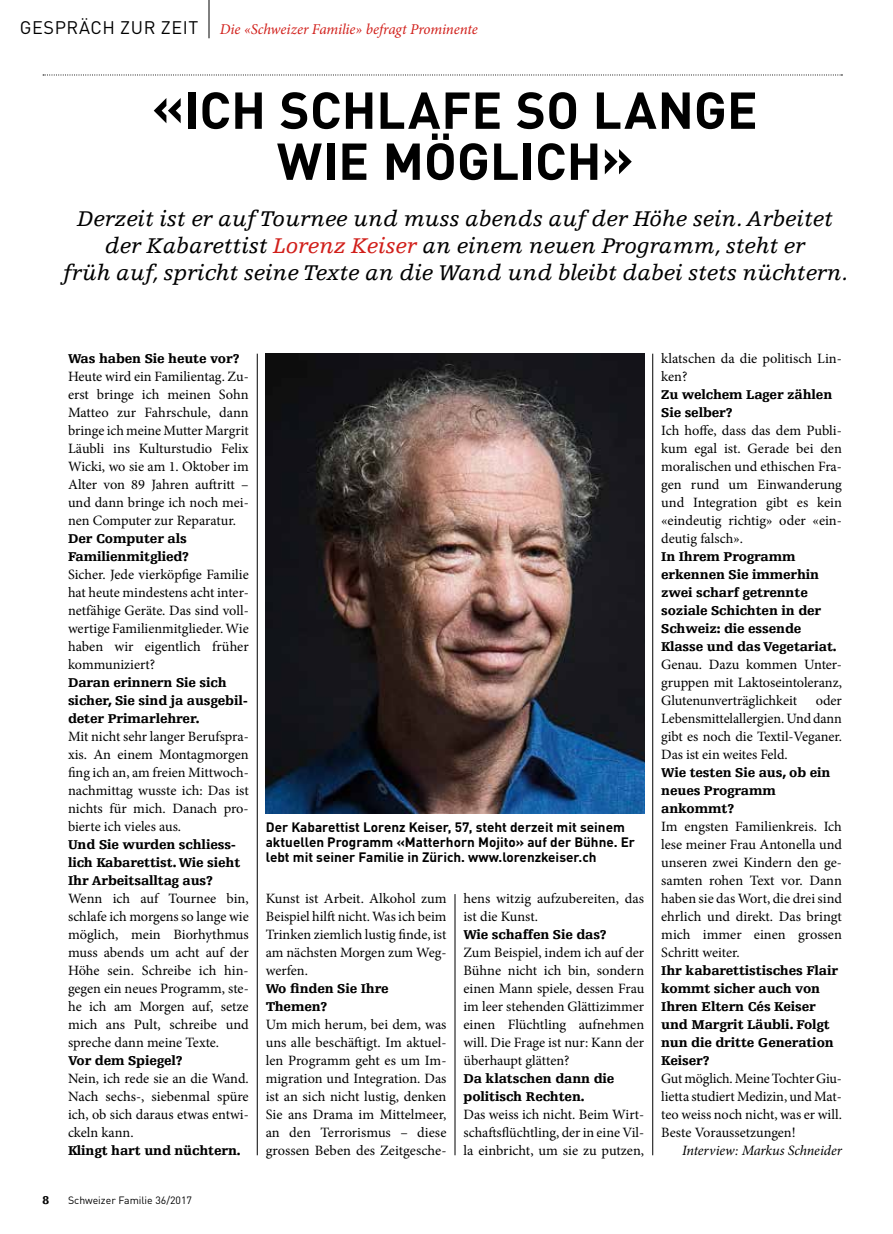
<style>
.page{position:relative;width:893px;height:1234px;background:#fff}
.page>*{position:absolute;margin:0;border:0;box-sizing:border-box;transform-origin:0 0}
.t1{font:700 51px/51px "DIN Pro";color:#000;text-align:center}
.t2{font:italic 22.5px/27px "Egyptienne FLT Std";color:#000;text-align:center}
.t3{font:italic 15px "Minion Pro";letter-spacing:-.005em;color:#d11f1a}
.t4{font:14.25px/18px "Minion Pro";color:#000;text-align:justify}
.t5{font:italic 14.25px "Minion Pro";letter-spacing:-.005em;color:#000}
.t6{font:900 13.5px/18px "Egyptienne FLT Std";letter-spacing:-.01em;color:#000}
.t7{font:700 13.5px/15px "DIN Pro";color:#000}
.t8{font:900 12px "Egyptienne FLT Std";color:#000}
.t9{font:10.5px "DIN Pro";color:#000}
.s1{font-family:"DIN Pro";font-style:normal;font-size:18px;color:#000}
.s2{color:#d11f1a}
</style>
<div class="page">
<img style="left:266px;top:353px;width:378px;height:459px">
<svg style="left:43px;top:74px;width:799px;height:1px"></svg>
<hr style="left:257px;top:353px;width:1px;height:801px;background:#000">
<hr style="left:455px;top:893px;width:1px;height:261px;background:#000">
<hr style="left:652px;top:353px;width:1px;height:801px;background:#000">
<hr style="left:209px;top:0;width:1px;height:38px;background:#000">
<p class="t3" style="left:20px;top:19px;width:460px"><span class="s1">GESPRÄCH ZUR ZEIT</span> Die «Schweizer Familie» befragt Prominente</p>
<h1 class="t1" style="left:152px;top:79px;width:607px">«ICH SCHLAFE SO LANGE<br>WIE MÖGLICH»</h1>
<h2 class="t2" style="left:63px;top:205px;width:787px">Derzeit ist er auf Tournee und muss abends auf der Höhe sein. Arbeitet der Kabarettist <span class="s2">Lorenz Keiser</span> an einem neuen Programm, steht er<br>früh auf, spricht seine Texte an die Wand und bleibt dabei stets nüchtern.</h2>
<p class="t6" style="left:68px;top:349px;width:173px">Was haben Sie heute vor?</p>
<p class="t4" style="left:68px;top:367px;width:182px">Heute wird ein Familientag. Zu&shy;erst bringe ich meinen Sohn Matteo zur Fahrschule, dann bringe ich meine Mutter Margrit Läubli ins Kulturstudio Felix Wicki, wo sie am 1. Oktober im Alter von 89 Jahren auftritt – und dann bringe ich noch mei&shy;nen Computer zur Reparatur.</p>
<p class="t6" style="left:68px;top:529px;width:123px">Der Computer als<br>Familienmitglied?</p>
<p class="t4" style="left:68px;top:565px;width:182px">Sicher. Jede vierköpfige Familie hat heute mindestens acht inter&shy;netfähige Geräte. Das sind voll&shy;wertige Familienmitglieder. Wie haben wir eigentlich früher kommuniziert?</p>
<p class="t6" style="left:68px;top:673px;width:182px">Daran erinnern Sie sich sicher, Sie sind ja ausgebil&shy;deter Primarlehrer.</p>
<p class="t4" style="left:68px;top:727px;width:182px">Mit nicht sehr langer Berufspra&shy;xis. An einem Montagmorgen fing ich an, am freien Mittwoch&shy;nachmittag wusste ich: Das ist nichts für mich. Danach pro&shy;bierte ich vieles aus.</p>
<p class="t6" style="left:68px;top:835px;width:174px">Und Sie wurden schliess&shy;lich Kabarettist. Wie sieht<br>Ihr Arbeitsalltag aus?</p>
<p class="t4" style="left:68px;top:889px;width:182px">Wenn ich auf Tournee bin, schlafe ich morgens so lange wie möglich, mein Biorhythmus muss abends um acht auf der Höhe sein. Schreibe ich hin&shy;gegen ein neues Programm, ste&shy;he ich am Morgen auf, setze mich ans Pult, schreibe und spreche dann meine Texte.</p>
<p class="t6" style="left:68px;top:1051px;width:116px">Vor dem Spiegel?</p>
<p class="t4" style="left:68px;top:1069px;width:182px">Nein, ich rede sie an die Wand.<br>Nach sechs-, siebenmal spüre ich, ob sich daraus etwas entwi&shy;ckeln kann.</p>
<p class="t6" style="left:68px;top:1141px;width:174px">Klingt hart und nüchtern.</p>
<p class="t8" style="left:43px;top:1193px;width:8px">8</p>
<p class="t9" style="left:68px;top:1191px;width:126px">Schweizer Familie 36/2017</p>
<p class="t7" style="left:266px;top:817px;width:371px">Der Kabarettist Lorenz Keiser, 57, steht derzeit mit seinem aktuellen Programm «Matterhorn Mojito» auf der Bühne. Er lebt mit seiner Familie in Zürich. www.lorenzkeiser.ch</p>
<p class="t4" style="left:266px;top:889px;width:182px">Kunst ist Arbeit. Alkohol zum Beispiel hilft nicht. Was ich beim Trinken ziemlich lustig finde, ist am nächsten Morgen zum Weg&shy;werfen.</p>
<p class="t6" style="left:266px;top:979px;width:124px">Wo finden Sie Ihre<br>Themen?</p>
<p class="t4" style="left:266px;top:1015px;width:182px">Um mich herum, bei dem, was uns alle beschäftigt. Im aktuel&shy;len Programm geht es um Im&shy;migration und Integration. Das ist an sich nicht lustig, denken Sie ans Drama im Mittelmeer, an den Terrorismus – diese grossen Beben des Zeitgesche-</p>
<p class="t4" style="left:463px;top:889px;width:182px">hens witzig aufzubereiten, das ist die Kunst.</p>
<p class="t6" style="left:463px;top:925px;width:145px">Wie schaffen Sie das?</p>
<p class="t4" style="left:463px;top:943px;width:182px">Zum Beispiel, indem ich auf der Bühne nicht ich bin, sondern einen Mann spiele, dessen Frau im leer stehenden Glättizimmer einen Flüchtling aufnehmen will. Die Frage ist nur: Kann der überhaupt glätten?</p>
<p class="t6" style="left:463px;top:1069px;width:152px">Da klatschen dann die politisch Rechten.</p>
<p class="t4" style="left:463px;top:1105px;width:182px">Das weiss ich nicht. Beim Wirt&shy;schaftsflüchtling, der in eine Vil&shy;la einbricht, um sie zu putzen,</p>
<p class="t4" style="left:661px;top:349px;width:182px">klatschen da die politisch Lin&shy;ken?</p>
<p class="t6" style="left:661px;top:385px;width:173px">Zu welchem Lager zählen<br>Sie selber?</p>
<p class="t4" style="left:661px;top:421px;width:182px">Ich hoffe, dass das dem Publi&shy;kum egal ist. Gerade bei den moralischen und ethischen Fra&shy;gen rund um Einwanderung und Integration gibt es kein «eindeutig richtig» oder «ein&shy;deutig falsch».</p>
<p class="t6" style="left:661px;top:547px;width:177px">In Ihrem Programm erkennen Sie immerhin zwei scharf getrennte soziale Schichten in der<br>Schweiz: die essende<br>Klasse und das Vegetariat.</p>
<p class="t4" style="left:661px;top:655px;width:182px">Genau. Dazu kommen Unter&shy;gruppen mit Laktoseintoleranz, Glutenunverträglichkeit</p>
<p class="t4" style="left:661px;top:691px;width:182px;text-indent:154px">oder Lebensmittelallergien. Und dann gibt es noch die Textil-Veganer.<br>Das ist ein weites Feld.</p>
<p class="t6" style="left:661px;top:763px;width:171px">Wie testen Sie aus, ob ein neues Programm ankommt?</p>
<p class="t4" style="left:661px;top:817px;width:182px">Im engsten Familienkreis. Ich lese meiner Frau Antonella und unseren zwei Kindern den ge&shy;samten rohen Text vor. Dann haben sie das Wort, die drei sind ehrlich und direkt. Das bringt mich immer einen grossen Schritt weiter.</p>
<p class="t6" style="left:661px;top:961px;width:178px">Ihr kabarettistisches Flair kommt sicher auch von<br>Ihren Eltern Cés Keiser und Margrit Läubli. Folgt nun die dritte Generation<br>Keiser?</p>
<p class="t4" style="left:661px;top:1069px;width:182px">Gut möglich. Meine Tochter Giu&shy;lietta studiert Medizin, und Mat&shy;teo weiss noch nicht, was er will.<br>Beste Voraussetzungen!</p>
<p class="t5" style="left:682px;top:1140px;width:161px">Interview: Markus Schneider</p>
</div>
